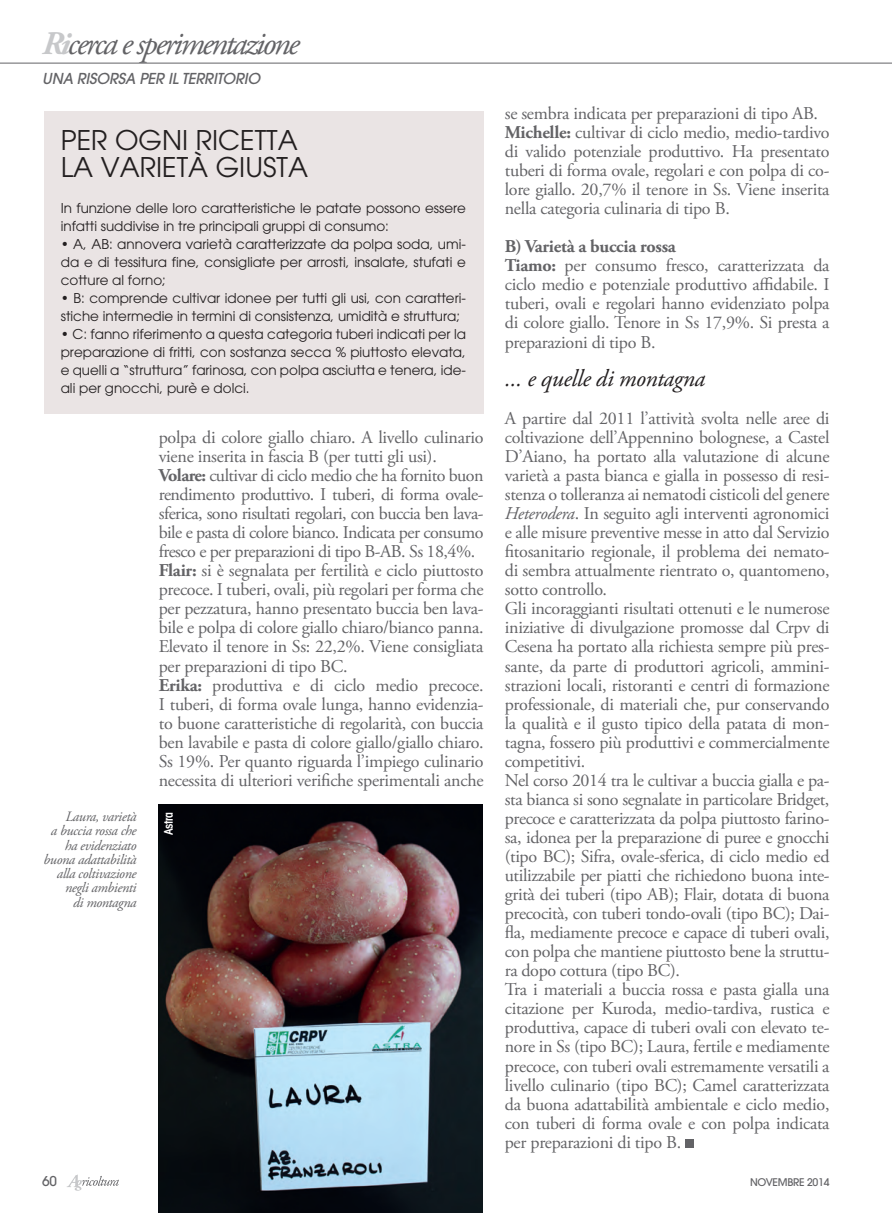
<style>
.page{position:relative;width:892px;height:1213px;background:#fff}
.page>*{position:absolute;margin:0;border:0;box-sizing:border-box;transform-origin:0 0}
.t1{font:italic 33px "Adobe Garamond Pro";letter-spacing:-.07em;color:#636366}
.t2{font:27px/27px "Avant Garde";color:#231f20}
.t3{font:italic 24px "Adobe Garamond Pro";letter-spacing:-.015em;color:#231f20}
.t4{font:18px/19px "Adobe Garamond Pro";letter-spacing:-.015em;color:#636366}
.t5{font:italic 500 15px "Avant Garde";letter-spacing:-.01em;color:#636366}
.t6{font:italic 14.25px/14.2px "Adobe Garamond Pro";letter-spacing:-.025em;color:#636366;text-align:right}
.t7{font:13.5px/18px "Avant Garde";color:#231f20}
.t8{font:500 13.5px "Avant Garde";color:#636366}
.t9{font:600 condensed 12px "Avant Garde";letter-spacing:-.03em;color:#fff}
.t10{font:500 10.5px "Avant Garde";letter-spacing:-.025em;color:#636366}
.s1{font-weight:700;color:#c7c8ca}
.s2{font-weight:700}
.s3{font-style:italic}
</style>
<div class="page">
<hr style="left:0;top:63px;width:891px;height:1px;background:#636366">
<svg style="left:67px;top:1174px;width:52px;height:16px"></svg>
<div style="left:685px;top:1139px;width:8px;height:9px;background:#636366"></div>
<img style="left:159px;top:805px;width:323px;height:408px">
<div style="left:44px;top:112px;width:439px;height:302px;background:#eae4e4"></div>
<h1 class="t1" style="left:42px;top:24px;width:259px"><span class="s1">Ri</span>cerca e sperimentazione</h1>
<p class="t5" style="left:42px;top:69px;width:219px">UNA RISORSA PER IL TERRITORIO</p>
<h2 class="t2" style="left:61px;top:127px;width:237px">Per ogni ricetta la varie</h2>
<h2 class="t2" style="left:177px;top:154px;width:131px">tà giusta</h2>
<p class="t7" style="left:61px;top:199px;width:406px">In funzione delle loro caratteristiche le patate possono essere infatti suddivise in tre principali gruppi di consumo:</p>
<p class="t7" style="left:61px;top:235px;width:406px;text-align:justify">• A, AB: annovera varietà caratterizzate da polpa soda, umi&shy;da e di tessitura fine, consigliate per arrosti, insalate, stufati e cotture al forno;</p>
<p class="t7" style="left:61px;top:289px;width:406px">• B: comprende cultivar idonee per tutti gli usi, con caratteri&shy;stiche intermedie in termini di consistenza, umidità e struttura;</p>
<p class="t7" style="left:61px;top:325px;width:406px;text-align:justify">• C: fanno riferimento a questa categoria tuberi indicati per la preparazione di fritti, con sostanza secca % piuttosto elevata, e quelli a “struttura” farinosa, con polpa asciutta e tenera, ide&shy;ali per gnocchi, purè e dolci.</p>
<p class="t6" style="left:44px;top:810px;width:94px">Laura, varietà<br>a buccia rossa che ha evidenziato buona adattabilità alla coltivazione negli ambienti<br>di montagna</p>
<p class="t4" style="left:159px;top:428px;width:326px">polpa di colore giallo chiaro. A livello culinario viene inserita in fascia B (per tutti gli usi).<br><span class="s2">Volare:</span> cultivar di ciclo medio che ha fornito buon rendimento produttivo. I tuberi, di forma ovale&shy;sferica, sono risultati regolari, con buccia ben lava&shy;bile e pasta di colore bianco. Indicata per consumo fresco e per preparazioni di tipo B-AB. Ss 18,4%.<br><span class="s2">Flair:</span> si è segnalata per fertilità e ciclo piuttosto precoce. I tuberi, ovali, più regolari per forma che per pezzatura, hanno presentato buccia ben lava&shy;bile e polpa di colore giallo chiaro/bianco panna.<br>Elevato il tenore in Ss: 22,2%. Viene consigliata per preparazioni di tipo BC.<br><span class="s2">Erika:</span> produttiva e di ciclo medio precoce.<br>I tuberi, di forma ovale lunga, hanno evidenzia&shy;to buone caratteristiche di regolarità, con buccia ben lavabile e pasta di colore giallo/giallo chiaro.<br>Ss 19%. Per quanto riguarda l’impiego culinario necessita di ulteriori verifiche sperimentali anche</p>
<p class="t9" style="left:161px;top:835px;width:25px;rotate:-90deg">Astra</p>
<p class="t4" style="left:504px;top:104px;width:326px">se sembra indicata per preparazioni di tipo AB.<br><span class="s2">Michelle:</span> cultivar di ciclo medio, medio-tardivo di valido potenziale produttivo. Ha presentato tuberi di forma ovale, regolari e con polpa di co&shy;lore giallo. 20,7% il tenore in Ss. Viene inserita nella categoria culinaria di tipo B.</p>
<p class="t4" style="left:504px;top:238px;width:326px"><span class="s2">B) Varietà a buccia rossa<br>Tiamo:</span> per consumo fresco, caratterizzata da ciclo medio e potenziale produttivo affidabile. I tuberi, ovali e regolari hanno evidenziato polpa di colore giallo. Tenore in Ss 17,9%. Si presta a preparazioni di tipo B.</p>
<h3 class="t3" style="left:504px;top:364px;width:202px">... e quelle di montagna</h3>
<p class="t4" style="left:504px;top:409px;width:326px">A partire dal 2011 l’attività svolta nelle aree di coltivazione dell’Appennino bolognese, a Castel D’Aiano, ha portato alla valutazione di alcune varietà a pasta bianca e gialla in possesso di resi&shy;stenza o tolleranza ai nematodi cisticoli del genere <span class="s3">Heterodera</span>. In seguito agli interventi agronomici e alle misure preventive messe in atto dal Servizio fitosanitario regionale, il problema dei nemato&shy;di sembra attualmente rientrato o, quantomeno, sotto controllo.<br>Gli incoraggianti risultati ottenuti e le numerose iniziative di divulgazione promosse dal Crpv di Cesena ha portato alla richiesta sempre più pres&shy;sante, da parte di produttori agricoli, ammini&shy;strazioni locali, ristoranti e centri di formazione professionale, di materiali che, pur conservando la qualità e il gusto tipico della patata di mon&shy;tagna, fossero più produttivi e commercialmente competitivi.<br>Nel corso 2014 tra le cultivar a buccia gialla e pa&shy;sta bianca si sono segnalate in particolare Bridget, precoce e caratterizzata da polpa piuttosto farino&shy;sa, idonea per la preparazione di puree e gnocchi (tipo BC); Sifra, ovale-sferica, di ciclo medio ed utilizzabile per piatti che richiedono buona inte&shy;grità dei tuberi (tipo AB); Flair, dotata di buona precocità, con tuberi tondo-ovali (tipo BC); Dai&shy;fla, mediamente precoce e capace di tuberi ovali, con polpa che mantiene piuttosto bene la struttu&shy;ra dopo cottura (tipo BC).<br>Tra i materiali a buccia rossa e pasta gialla una citazione per Kuroda, medio-tardiva, rustica e produttiva, capace di tuberi ovali con elevato te&shy;nore in Ss (tipo BC); Laura, fertile e mediamente precoce, con tuberi ovali estremamente versatili a livello culinario (tipo BC); Camel caratterizzata da buona adattabilità ambientale e ciclo medio, con tuberi di forma ovale e con polpa indicata per preparazioni di tipo B.</p>
<p class="t8" style="left:42px;top:1172px;width:16px">60</p>
<p class="t10" style="left:749px;top:1176px;width:81px">NOVEMBRE 2014</p>
</div>
